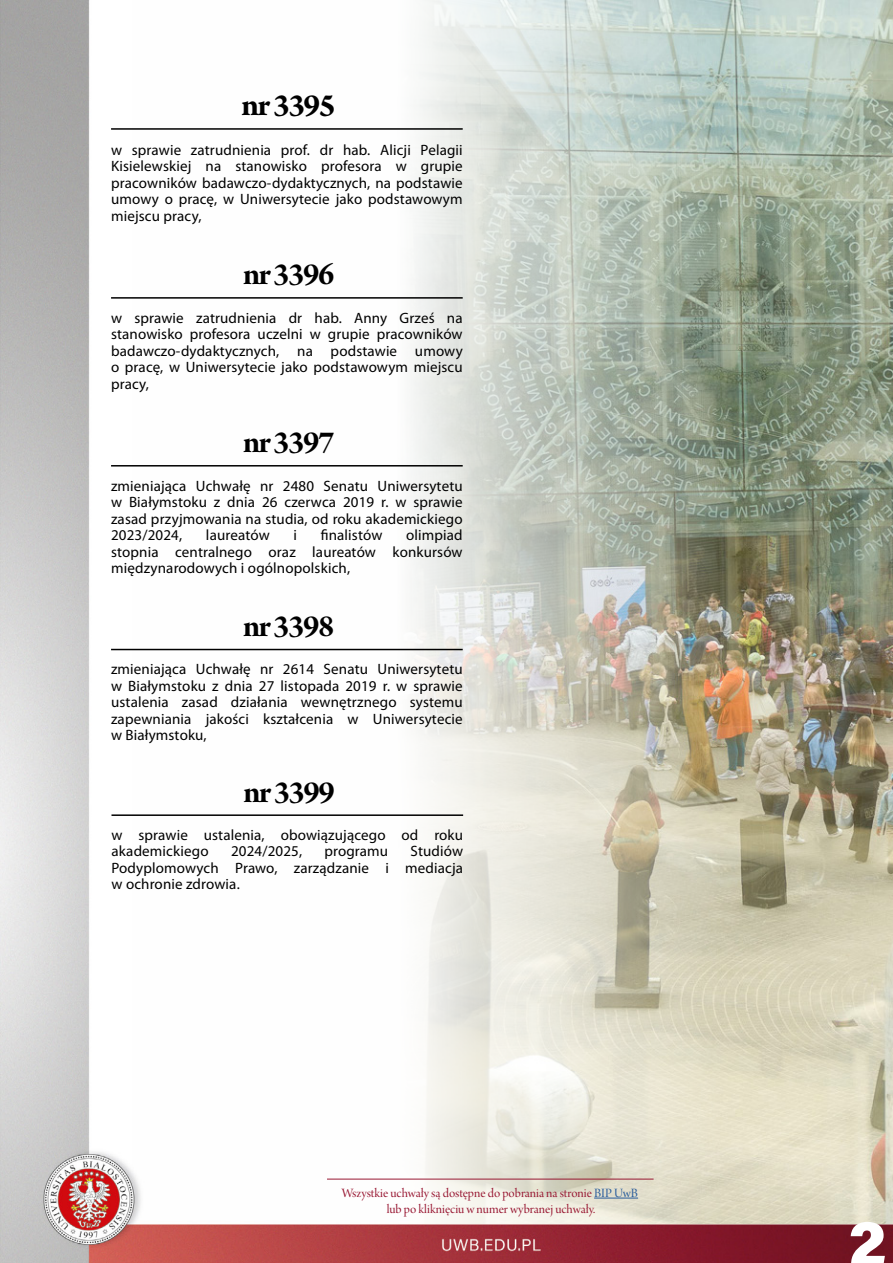
<style>
.page{position:relative;width:893px;height:1263px;background:#fff}
.page>*{position:absolute;margin:0;border:0;box-sizing:border-box;transform-origin:0 0}
.t1{font:64.5px "Acumin Variable Concept";color:#fff}
.t2{font:33px "Arno Pro Bold Subhead";letter-spacing:-.045em;color:#000}
.t3{font:700 33px "Arno Pro";letter-spacing:-.045em;color:#000}
.t4{font:15px/16.5px "Myriad Pro";letter-spacing:.01em;color:#000;text-align:justify}
.t5{font:13.5px/16.2px "Arno Pro Display";color:#981732;text-align:center}
.s1{color:#275b9b}
</style>
<div class="page">
<img style="left:0;top:0;width:893px;height:1263px">
<img style="left:133px;top:0;width:760px;height:1224px">
<hr style="left:111px;top:128px;width:352px;height:2px;background:#000">
<hr style="left:594px;top:1198px;width:44px;height:1px;background:#275b9b">
<hr style="left:327px;top:1179px;width:327px;height:1px;background:#981732">
<hr style="left:111px;top:297px;width:352px;height:2px;background:#000">
<hr style="left:111px;top:465px;width:352px;height:1px;background:#000">
<hr style="left:111px;top:814px;width:352px;height:2px;background:#000">
<hr style="left:111px;top:649px;width:352px;height:1px;background:#000">
<h2 class="t3" style="left:242px;top:86px;width:96px">nr 3395</h2>
<p class="t4" style="left:111px;top:141px;width:353px">w sprawie zatrudnienia prof. dr hab. Alicji Pelagii Kisielewskiej na stanowisko profesora w grupie pracowników badawczo-dydaktycznych, na podstawie umowy o pracę, w Uniwersytecie jako podstawowym miejscu pracy,</p>
<h2 class="t2" style="left:243px;top:256px;width:93px">nr 3396</h2>
<p class="t4" style="left:111px;top:309px;width:353px">w sprawie zatrudnienia dr hab. Anny Grześ na stanowisko profesora uczelni w grupie pracowników badawczo-dydaktycznych, na podstawie umowy o pracę, w Uniwersytecie jako podstawowym miejscu pracy,</p>
<h2 class="t2" style="left:243px;top:424px;width:93px">nr 3397</h2>
<p class="t4" style="left:111px;top:477px;width:353px">zmieniająca Uchwałę nr 2480 Senatu Uniwersytetu w Białymstoku z dnia 26 czerwca 2019 r. w sprawie zasad przyjmowania na studia, od roku akademickiego 2023/2024,</p>
<p class="t4" style="left:206px;top:526px;width:65px">laureatów</p>
<p class="t4" style="left:293px;top:526px;width:5px">i</p>
<p class="t4" style="left:321px;top:526px;width:63px">finalistów</p>
<p class="t4" style="left:111px;top:526px;width:353px;text-indent:295px">olimpiad stopnia centralnego oraz laureatów konkursów międzynarodowych i ogólnopolskich,</p>
<h2 class="t2" style="left:243px;top:607px;width:93px">nr 3398</h2>
<p class="t4" style="left:111px;top:661px;width:353px">zmieniająca Uchwałę nr 2614 Senatu Uniwersytetu w Białymstoku z dnia 27 listopada 2019 r. w sprawie ustalenia zasad działania wewnętrznego systemu zapewniania jakości kształcenia w Uniwersytecie w Białymstoku,</p>
<h2 class="t2" style="left:244px;top:773px;width:93px">nr 3399</h2>
<p class="t4" style="left:111px;top:826px;width:353px">w sprawie ustalenia, obowiązującego od roku akademickiego</p>
<p class="t4" style="left:111px;top:843px;width:353px;text-indent:299px">Studiów Podyplomowych Prawo, zarządzanie i mediacja w ochronie zdrowia.</p>
<p class="t4" style="left:231px;top:843px;width:73px">2024/2025,</p>
<p class="t4" style="left:324px;top:843px;width:65px">programu</p>
<p class="t5" style="left:342px;top:1185px;width:298px">Wszystkie uchwały są dostępne do pobrania na stronie <span class="s1">BIP UwB </span>lub po kliknięciu w numer wybranej uchwały.</p>
<h1 class="t1" style="left:849px;top:1198px;width:39px">2</h1>
</div>
